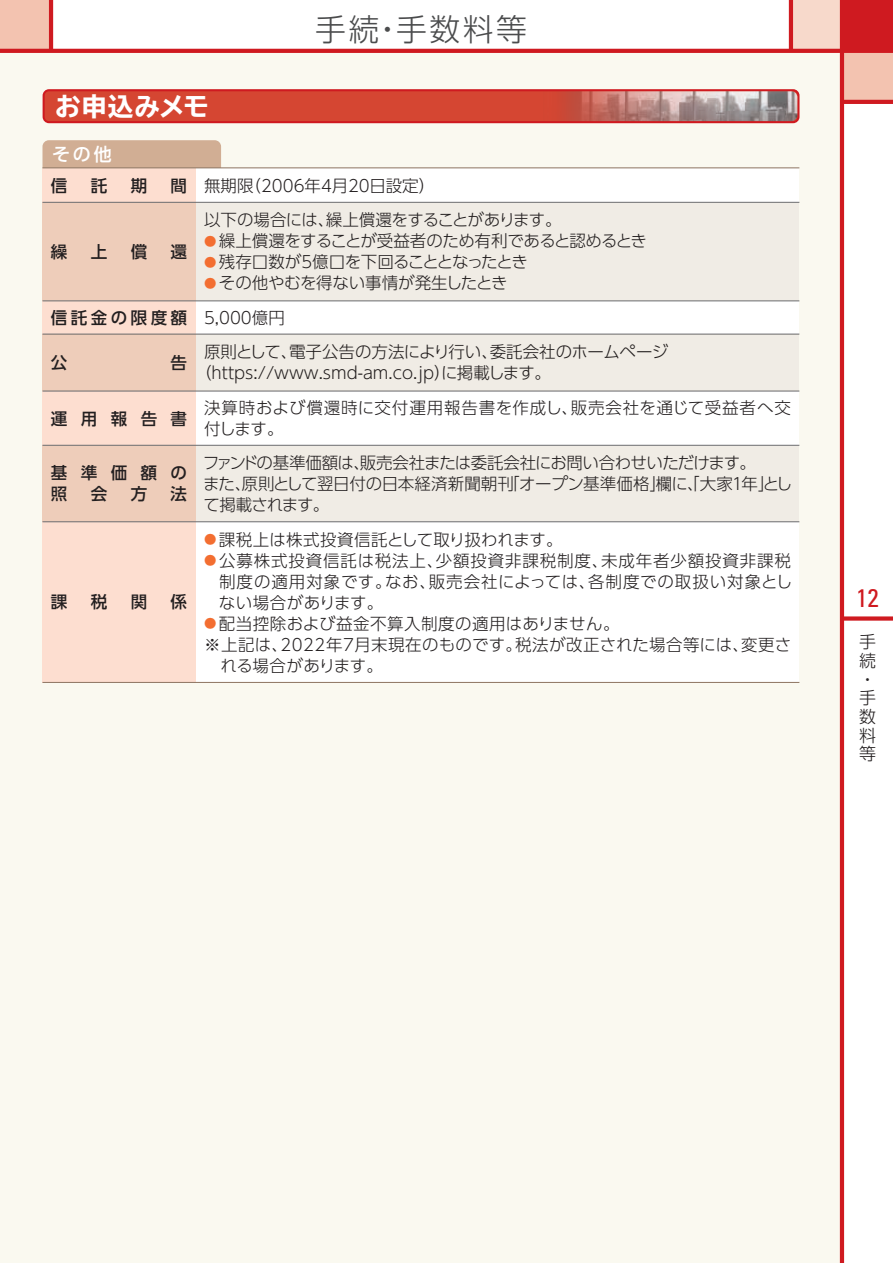
<style>
.page{position:relative;width:893px;height:1263px;background:#fff}
.page>*{position:absolute;margin:0;border:0;box-sizing:border-box;transform-origin:0 0}
.t1{font:300 30.9px "UD Shin Go Pro";letter-spacing:.08em;color:#4b4c4d}
.t2{font:700 expanded 25.5px "TBUD Go Std";letter-spacing:.025em;color:#fff}
.t3{font:condensed 25.5px "Univers";color:#cf1a20}
.t4{font:500 18px "UD Shin Go Pro";color:#fff}
.t5{font:300 16.95px/18.6px "UD Shin Go Pro";color:#231f20}
.t6{font:300 16.5px/34.5px "UD Shin Go Pro";color:#231f20}
.t7{font:300 16.5px/21px "UD Shin Go Pro";letter-spacing:-.025em;color:#231f20}
.t8{font:300 16.5px/34.5px "UD Shin Go Pro";letter-spacing:.025em;color:#231f20}
.t9{font:300 16.5px "UD Shin Go Pro";letter-spacing:.03em;color:#231f20}
.t10{font:300 16.5px/34.5px "UD Shin Go Pro";letter-spacing:-.04em;color:#231f20}
.t11{font:500 16.5px/21px "UD Shin Go Pro";letter-spacing:.81em;color:#231f20}
.t12{font:300 16.5px "UD Shin Go Pro";letter-spacing:-.03em;color:#231f20}
.t13{font:300 16.5px "UD Shin Go Pro";letter-spacing:-.02em;color:#231f20}
.t14{font:500 16.5px "UD Shin Go Pro";letter-spacing:.205em;color:#231f20}
.s1{font-size:12.3px;color:#f36e31}
</style>
<div class="page">
<div style="left:0;top:0;width:51px;height:51px;background:#f3c3b0"></div>
<hr style="left:0;top:0;width:1px;height:51px;background:#fcd0bd">
<div style="left:842px;top:0;width:51px;height:51px;background:#cf1a20"></div>
<div style="left:842px;top:51px;width:51px;height:51px;background:#f3c3b0"></div>
<div style="left:791px;top:0;width:51px;height:51px;background:#f7d9cb"></div>
<div style="left:842px;top:616px;width:51px;height:5px;background:#cf1a20"></div>
<div style="left:0;top:51px;width:842px;height:1212px;background:#faf9f0"></div>
<hr style="left:840px;top:0;width:4px;height:1263px;background:#cf1a20">
<svg style="left:0;top:49px;width:893px;height:4px;background:#cf1d22"></svg>
<hr style="left:842px;top:100px;width:51px;height:4px;background:#cf1a20">
<hr style="left:49px;top:0;width:4px;height:51px;background:#cf1a20">
<hr style="left:789px;top:0;width:4px;height:51px;background:#cf1a20">
<div style="left:42px;top:140px;width:179px;height:34px;background:#d1ae94;border-radius:6px"></div>
<div style="left:196px;top:168px;width:603px;height:514px;background:#fff"></div>
<div style="left:42px;top:168px;width:154px;height:514px;background:#fdded0"></div>
<svg style="left:42px;top:203px;width:757px;height:98px;background:#eee4db"></svg>
<svg style="left:42px;top:446px;width:757px;height:75px;background:#efe5dc"></svg>
<hr style="left:42px;top:167px;width:757px;height:1px;background:#927b68">
<hr style="left:42px;top:202px;width:757px;height:1px;background:#6c6d70">
<hr style="left:42px;top:301px;width:757px;height:1px;background:#6c6d70">
<hr style="left:42px;top:391px;width:757px;height:1px;background:#6c6d70">
<hr style="left:42px;top:445px;width:757px;height:1px;background:#6c6d70">
<hr style="left:42px;top:521px;width:757px;height:1px;background:#6c6d70">
<hr style="left:42px;top:682px;width:757px;height:1px;background:#927b68">
<svg style="left:43px;top:89px;width:756px;height:34px;background:#d44030"></svg>
<img style="left:543px;top:91px;width:254px;height:30px">
<svg style="left:42px;top:334px;width:757px;height:57px;background:#ede3da"></svg>
<h2 class="t2" style="left:55px;top:92px;width:155px">お申込みメモ</h2>
<p class="t4" style="left:52px;top:140px;width:61px">その他</p>
<h1 class="t1" style="left:315px;top:4px;width:213px">手続・手数料等</h1>
<p class="t11" style="left:51px;top:175px;width:18px">信</p>
<p class="t11" style="left:91px;top:175px;width:18px">託</p>
<p class="t11" style="left:131px;top:175px;width:18px">期</p>
<p class="t11" style="left:171px;top:175px;width:18px">間</p>
<p class="t11" style="left:51px;top:241px;width:18px">繰</p>
<p class="t11" style="left:91px;top:241px;width:18px">上</p>
<p class="t11" style="left:131px;top:241px;width:18px">償</p>
<p class="t11" style="left:171px;top:241px;width:18px">還</p>
<p class="t14" style="left:51px;top:304px;width:138px">信託金の限度額</p>
<p class="t11" style="left:51px;top:352px;width:18px">公</p>
<p class="t11" style="left:171px;top:352px;width:18px">告</p>
<p class="t11" style="left:51px;top:407px;width:138px">運用報告書</p>
<p class="t11" style="left:51px;top:462px;width:138px">基準価額の照</p>
<p class="t11" style="left:91px;top:483px;width:18px">会</p>
<p class="t11" style="left:131px;top:483px;width:18px">方</p>
<p class="t11" style="left:171px;top:483px;width:18px">法</p>
<p class="t11" style="left:51px;top:591px;width:18px">課</p>
<p class="t11" style="left:91px;top:591px;width:18px">税</p>
<p class="t11" style="left:131px;top:591px;width:18px">関</p>
<p class="t11" style="left:171px;top:591px;width:18px">係</p>
<p class="t6" style="left:204px;top:168px;width:359px">無期限（2006年4月20日設定）<br>以下の場合には、繰上償還をすることがあります。</p>
<p class="t7" style="left:204px;top:230px;width:445px"><span class="s1">●</span> 繰上償還をすることが受益者のため有利であると認めるとき</p>
<p class="t12" style="left:204px;top:249px;width:325px"><span class="s1">●</span> 残存口数が5億口を下回ることとなったとき</p>
<p class="t6" style="left:204px;top:265px;width:466px"><span class="s1">●</span> その他やむを得ない事情が発生したとき<br>5,000億円<br>原則として、電子公告の方法により行い、委託会社のホームページ</p>
<p class="t8" style="left:204px;top:355px;width:588px;text-indent:-9px">（https://www.smd-am.co.jp）に掲載します。<br>決算時および償還時に交付運用報告書を作成し、販売会社を通じて受益者へ交</p>
<p class="t10" style="left:203px;top:411px;width:555px">付します。<br>ファンドの基準価額は、販売会社または委託会社にお問い合わせいただけます。</p>
<p class="t7" style="left:203px;top:473px;width:591px">また、原則として翌日付の日本経済新聞朝刊「オープン基準価格」欄に、「大家１年」として掲載されます。</p>
<p class="t6" style="left:204px;top:522px;width:360px"><span class="s1">●</span> 課税上は株式投資信託として取り扱われます。</p>
<p class="t6" style="left:219px;top:549px;width:575px;line-height:21px;text-align:justify;text-indent:-15px"><span class="s1">●</span> 公募株式投資信託は税法上、少額投資非課税制度、未成年者少額投資非課税制度の適用対象です。なお、販売会社によっては、各制度での取扱い対象としない場合があります。</p>
<p class="t9" style="left:204px;top:610px;width:417px"><span class="s1">●</span> 配当控除および益金不算入制度の適用はありません。</p>
<p class="t9" style="left:204px;top:631px;width:589px">※上記は、2022年7月末現在のものです。税法が改正された場合等には、変更さ</p>
<p class="t13" style="left:220px;top:652px;width:164px">れる場合があります。</p>
<h2 class="t3" style="left:856px;top:581px;width:24px">12</h2>
<p class="t5" style="left:859px;top:632px;width:18px">手続・手数料等</p>
</div>
